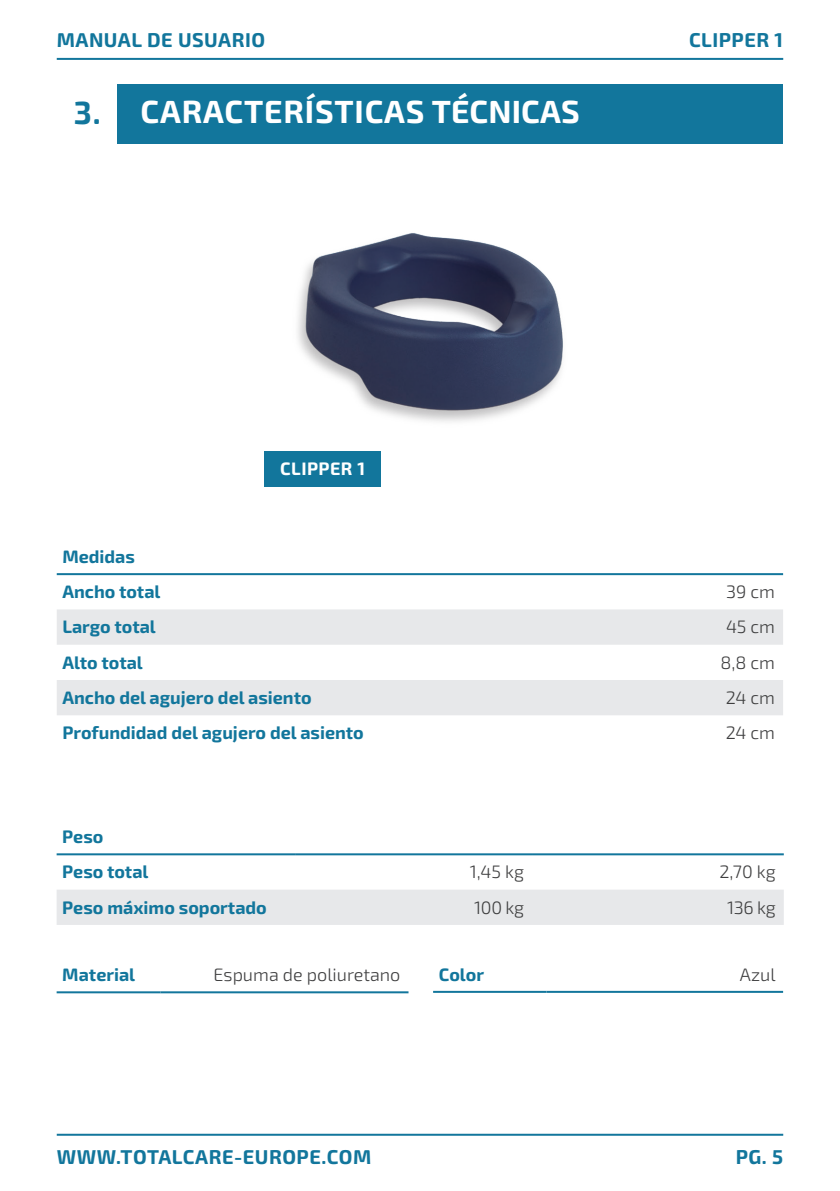
<style>
.page{position:relative;width:840px;height:1191px;background:#fff}
.page>*{position:absolute;margin:0;border:0;box-sizing:border-box;transform-origin:0 0}
._00-Titulo___Tripa{font:700 32px "Exo 2";letter-spacing:.025em;color:#fff}
.t1{font:700 32px "Exo 2";color:#12769c}
.t2{font:700 20px "Exo 2";letter-spacing:.025em;color:#12769c}
._00-titulo-tabla{font:700 18px "Exo 2";color:#12769c}
.txt-derecha{font:300 18px "Exo 2";color:#3e3e3f}
.t3{font:700 18px "Exo 2";letter-spacing:.025em;color:#fff}
</style>
<div class="page">
<hr style="left:57px;top:58px;width:725px;height:2px;background:#12769c">
<hr style="left:57px;top:1133px;width:725px;height:2px;background:#12769c">
<img style="left:95px;top:57px;width:687px;height:519px">
<div style="left:264px;top:451px;width:116px;height:35px;background:#12769c"></div>
<svg style="left:57px;top:609px;width:725px;height:106px;fill:#e7e8ea"></svg>
<hr style="left:57px;top:573px;width:363px;height:2px;background:#12769c">
<hr style="left:420px;top:573px;width:362px;height:2px;background:#12769c">
<div style="left:57px;top:890px;width:726px;height:35px;background:#e7e8ea"></div>
<hr style="left:57px;top:853px;width:239px;height:2px;background:#12769c">
<hr style="left:296px;top:853px;width:235px;height:2px;background:#12769c">
<hr style="left:531px;top:853px;width:252px;height:2px;background:#12769c">
<hr style="left:57px;top:991px;width:104px;height:2px;background:#12769c">
<hr style="left:161px;top:991px;width:247px;height:2px;background:#12769c">
<hr style="left:433px;top:990px;width:113px;height:2px;background:#12769c">
<hr style="left:546px;top:990px;width:236px;height:2px;background:#12769c">
<p class="t2" style="left:57px;top:28px;width:210px">MANUAL DE USUARIO</p>
<p class="t2" style="left:688px;top:28px;width:96px">CLIPPER 1</p>
<p class="t1" style="left:74px;top:94px;width:28px">3.</p>
<p class="_00-Titulo___Tripa" style="left:140px;top:93px;width:440px">CARACTERÍSTICAS TÉCNICAS</p>
<p class="t3" style="left:280px;top:458px;width:86px">CLIPPER 1</p>
<p class="_00-titulo-tabla" style="left:62px;top:546px;width:74px">Medidas</p>
<p class="_00-titulo-tabla" style="left:62px;top:581px;width:99px">Ancho total</p>
<p class="txt-derecha" style="left:725px;top:581px;width:50px">39 cm</p>
<p class="_00-titulo-tabla" style="left:62px;top:616px;width:95px">Largo total</p>
<p class="txt-derecha" style="left:725px;top:616px;width:51px">45 cm</p>
<p class="_00-titulo-tabla" style="left:62px;top:651px;width:82px">Alto total</p>
<p class="txt-derecha" style="left:720px;top:652px;width:56px">8,8 cm</p>
<p class="_00-titulo-tabla" style="left:62px;top:687px;width:251px">Ancho del agujero del asiento</p>
<p class="txt-derecha" style="left:725px;top:687px;width:51px">24 cm</p>
<p class="_00-titulo-tabla" style="left:62px;top:722px;width:303px">Profundidad del agujero del asiento</p>
<p class="txt-derecha" style="left:725px;top:722px;width:51px">24 cm</p>
<p class="_00-titulo-tabla" style="left:62px;top:826px;width:43px">Peso</p>
<p class="_00-titulo-tabla" style="left:62px;top:861px;width:88px">Peso total</p>
<p class="txt-derecha" style="left:469px;top:861px;width:56px">1,45 kg</p>
<p class="txt-derecha" style="left:719px;top:861px;width:58px">2,70 kg</p>
<p class="_00-titulo-tabla" style="left:62px;top:896px;width:206px">Peso máximo soportado</p>
<p class="txt-derecha" style="left:474px;top:897px;width:51px">100 kg</p>
<p class="txt-derecha" style="left:726px;top:897px;width:50px">136 kg</p>
<p class="_00-titulo-tabla" style="left:62px;top:964px;width:74px">Material</p>
<p class="txt-derecha" style="left:213px;top:964px;width:188px">Espuma de poliuretano</p>
<p class="_00-titulo-tabla" style="left:438px;top:963px;width:47px">Color</p>
<p class="txt-derecha" style="left:739px;top:963px;width:37px">Azul</p>
<p class="t2" style="left:57px;top:1145px;width:316px">WWW.TOTALCARE-EUROPE.COM</p>
<p class="t2" style="left:735px;top:1145px;width:49px">PG. 5</p>
</div>
